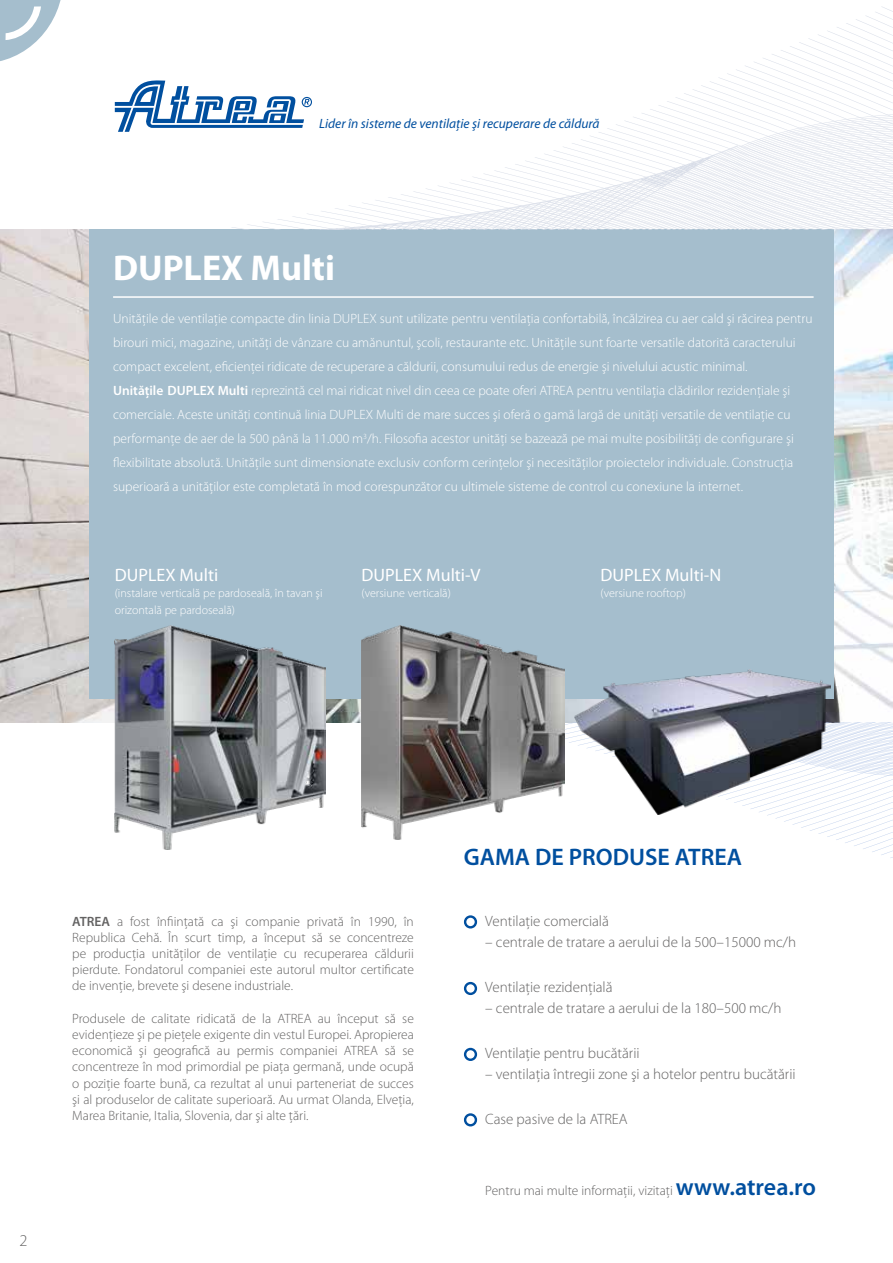
<style>
.page{position:relative;width:893px;height:1263px;background:#fff}
.page>*{position:absolute;margin:0;border:0;box-sizing:border-box;transform-origin:0 0}
.t1{font:700 36px "Myriad Pro";color:#fff}
.t2{font:600 24px "Myriad Pro";color:#004f9f}
.t3{font:18px "Myriad Pro";color:#fff}
.t4{font:300 16.5px "Myriad Pro";color:#646363}
.t5{font:300 15px "Myriad Pro";color:#646363}
.t6{font:300 13.5px/24px "Myriad Pro";color:#fff}
.t7{font:300 13.5px/16.2px "Myriad Pro";color:#646363;text-align:justify}
.t8{font:italic 13.5px "Myriad Pro";color:#004f9f}
.t9{font:300 12px/16.5px "Myriad Pro";color:#fff}
.s1{font-weight:600}
.s2{font-weight:600;font-size:24px;color:#004f9f}
</style>
<div class="page">
<img style="left:0;top:230px;width:893px;height:493px">
<svg style="left:361px;top:723px;width:532px;height:135px"></svg>
<div style="left:89px;top:229px;width:744px;height:469px;background:#a5becd"></div>
<svg style="left:0;top:0;width:61px;height:61px"></svg>
<img style="left:574px;top:670px;width:256px;height:145px">
<svg style="left:115px;top:6px;width:778px;height:224px"></svg>
<hr style="left:113px;top:296px;width:701px;height:2px;background:#fff">
<div style="left:464px;top:982px;width:13px;height:13px;border:2px solid #004f9f;border-radius:50%"></div>
<div style="left:464px;top:1048px;width:13px;height:13px;border:2px solid #004f9f;border-radius:50%"></div>
<div style="left:464px;top:1113px;width:13px;height:13px;border:2px solid #004f9f;border-radius:50%"></div>
<div style="left:464px;top:915px;width:13px;height:13px;border:2px solid #004f9f;border-radius:50%"></div>
<img style="left:362px;top:626px;width:202px;height:214px">
<img style="left:115px;top:626px;width:211px;height:223px">
<p class="t8" style="left:319px;top:116px;width:282px">Lider în sisteme de ventilaţie şi recuperare de căldură</p>
<h1 class="t1" style="left:113px;top:248px;width:223px">DUPLEX Multi</h1>
<p class="t6" style="left:113px;top:307px;width:701px">Unităţile de ventilaţie compacte din linia DUPLEX sunt utilizate pentru ventilaţia confortabilă, încălzirea cu aer cald şi răcirea pentru birouri mici, magazine, unităţi de vânzare cu amănuntul, şcoli, restaurante etc. Unităţile sunt foarte versatile datorită caracterului compact excelent, eficienţei ridicate de recuperare a căldurii, consumului redus de energie şi nivelului acustic minimal.<br><span class="s1">Unităţile DUPLEX Multi</span> reprezintă cel mai ridicat nivel din ceea ce poate oferi ATREA pentru ventilaţia clădirilor rezidenţiale şi comerciale. Aceste unităţi continuă linia DUPLEX Multi de mare succes şi oferă o gamă largă de unităţi versatile de ventilaţie cu performanţe de aer de la 500 până la 11.000 m<sup>3</sup>/h. Filosofia acestor unităţi se bazează pe mai multe posibilităţi de configurare şi flexibilitate absolută. Unităţile sunt dimensionate exclusiv conform cerinţelor şi necesităţilor proiectelor individuale. Construcţia superioară a unităţilor este completată în mod corespunzător cu ultimele sisteme de control cu conexiune la internet.</p>
<h3 class="t3" style="left:115px;top:565px;width:105px">DUPLEX Multi</h3>
<p class="t9" style="left:115px;top:585px;width:209px">(instalare verticală pe pardoseală, în tavan şi orizontală pe pardoseală)</p>
<h3 class="t3" style="left:362px;top:565px;width:120px">DUPLEX Multi-V</h3>
<p class="t9" style="left:362px;top:585px;width:91px">(versiune verticală)</p>
<h3 class="t3" style="left:600px;top:565px;width:122px">DUPLEX Multi-N</h3>
<p class="t9" style="left:600px;top:585px;width:87px">(versiune rooftop)</p>
<p class="t4" style="left:20px;top:1231px;width:10px">2</p>
<p class="t7" style="left:72px;top:913px;width:343px"><span class="s1">ATREA</span> a fost înfiinţată ca şi companie privată în 1990, în Republica Cehă. În scurt timp, a început să se concentreze pe producţia unităţilor de ventilaţie cu recuperarea căldurii pierdute. Fondatorul companiei este autorul multor certificate de invenție, brevete şi desene industriale.</p>
<p class="t7" style="left:72px;top:1010px;width:343px">Produsele de calitate ridicată de la ATREA au început să se evidenţieze şi pe pieţele exigente din vestul Europei. Apropierea economică şi geografică au permis companiei ATREA să se concentreze în mod primordial pe piaţa germană, unde ocupă o poziţie foarte bună, ca rezultat al unui parteneriat de succes şi al produselor de calitate superioară. Au urmat Olanda, Elveţia, Marea Britanie, Italia, Slovenia, dar şi alte ţări.</p>
<h2 class="t2" style="left:464px;top:844px;width:280px">GAMA DE PRODUSE ATREA</h2>
<p class="t5" style="left:485px;top:913px;width:125px">Ventilaţie comercială</p>
<p class="t5" style="left:485px;top:934px;width:313px">– centrale de tratare a aerului de la 500–15000 mc/h</p>
<p class="t5" style="left:485px;top:979px;width:129px">Ventilaţie rezidenţială</p>
<p class="t5" style="left:485px;top:1000px;width:298px">– centrale de tratare a aerului de la 180–500 mc/h</p>
<p class="t5" style="left:485px;top:1045px;width:156px">Ventilaţie pentru bucătării</p>
<p class="t5" style="left:485px;top:1066px;width:312px">– ventilaţia întregii zone şi a hotelor pentru bucătării</p>
<p class="t5" style="left:485px;top:1111px;width:144px">Case pasive de la ATREA</p>
<p class="t7" style="left:485px;top:1182px;width:332px">Pentru mai multe informaţii, vizitaţi <span class="s2">www.atrea.ro</span></p>
</div>
